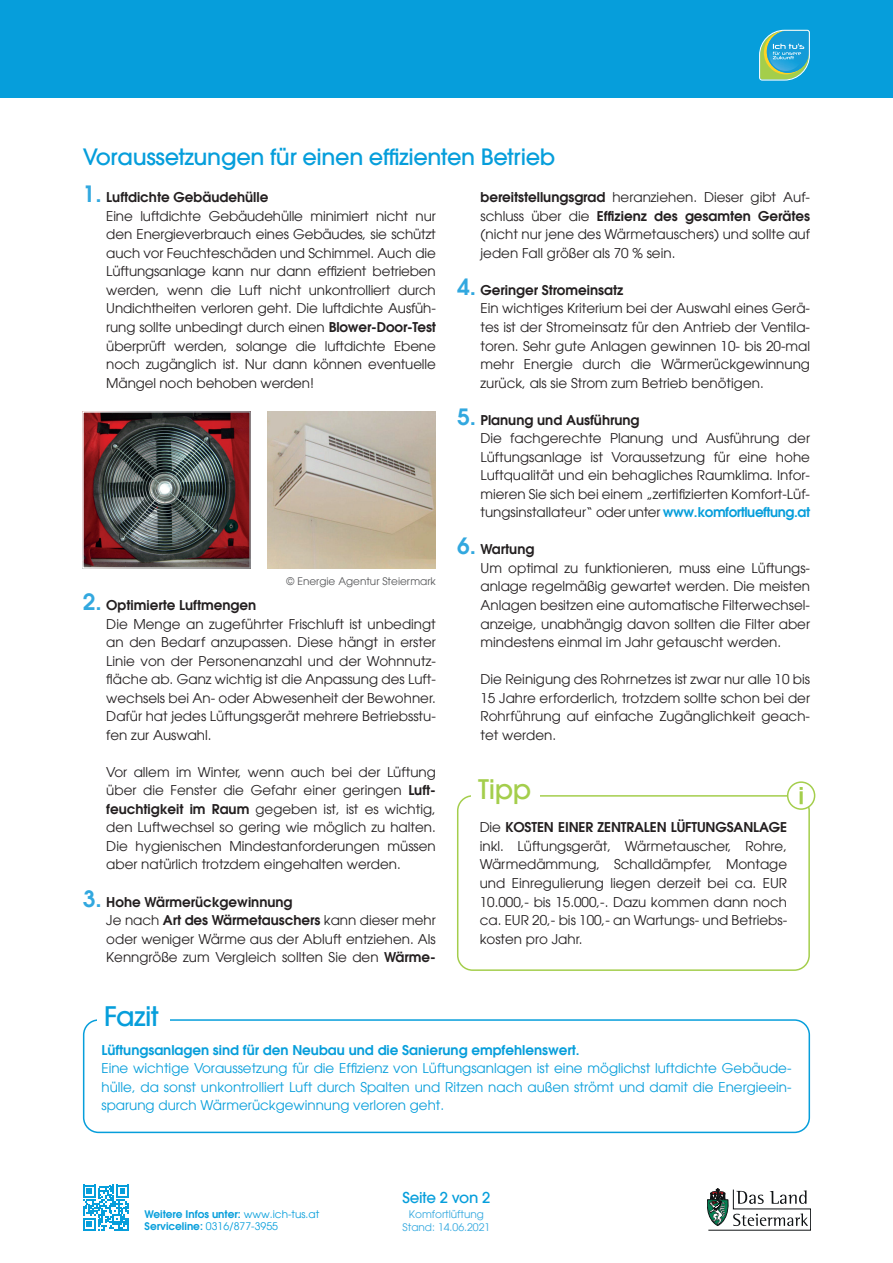
<style>
.page{position:relative;width:893px;height:1263px;background:#fff}
.page>*{position:absolute;margin:0;border:0;box-sizing:border-box;transform-origin:0 0}
.t1{font:500 27px "Avant Garde LT";letter-spacing:-.015em;color:#069edb}
.t2{font:500 27px "Avant Garde LT";color:#a4ce4c}
.t3{font:500 22.5px "Avant Garde LT";letter-spacing:-.015em;color:#069edb}
.t4{font:500 15px "Avant Garde LT";letter-spacing:-.015em;color:#069edb}
.t5{font:13.5px/18.6px "Avant Garde LT";color:#231f20}
.t6{font:13.5px/18.6px "Avant Garde LT";color:#069edb;text-align:justify}
.t7{font:600 13.5px "Avant Garde LT";color:#069edb}
.t8{font:600 10.5px/12.6px "Avant Garde LT";color:#069edb}
.t9{font:10.5px/12.6px "Avant Garde LT";color:#32a8df;text-align:center}
.t10{font:10.5px "Avant Garde LT";color:#57585a}
.s1{font-weight:600;font-size:22.5px;color:#32a8df}
.s2{font-weight:600}
.s3{font-weight:600;color:#069edb}
.s4{font-weight:400}
</style>
<div class="page">
<svg style="left:707px;top:1188px;width:104px;height:42px"></svg>
<svg style="left:83px;top:1184px;width:46px;height:46px"></svg>
<div style="left:0;top:0;width:893px;height:98px;background:#069edb"></div>
<svg style="left:759px;top:30px;width:51px;height:51px"></svg>
<div style="left:83px;top:1019px;width:727px;height:114px;border:2px solid #069edb;border-radius:15px"></div>
<div style="left:98px;top:997px;width:72px;height:34px;background:#fff"></div>
<div style="left:457px;top:795px;width:353px;height:176px;border:2px solid #a4ce4c;border-radius:15px"></div>
<div style="left:472px;top:769px;width:68px;height:40px;background:#fff"></div>
<img style="left:85px;top:414px;width:163px;height:152px">
<img style="left:268px;top:412px;width:168px;height:157px">
<div style="left:788px;top:782px;width:27px;height:27px;background:#fff;border-radius:50%"></div>
<div style="left:787px;top:781px;width:28px;height:29px;border:2px solid #a4ce4c;border-radius:50%"></div>
<svg style="left:800px;top:787px;width:3px;height:17px"></svg>
<h2 class="t3" style="left:83px;top:143px;width:474px">Voraussetzungen für einen effizienten Betrieb</h2>
<p class="t5" style="left:106px;top:188px;width:331px;text-indent:-23px"><span class="s1">1.</span> <span class="s2">Luftdichte Gebäudehülle<br></span>Eine luftdichte Gebäudehülle minimiert nicht nur den Energieverbrauch eines Gebäudes, sie schützt auch vor Feuchteschäden und Schimmel. Auch die Lüftungsanlage kann nur dann effizient betrieben werden, wenn die Luft nicht unkontrolliert durch Undichtheiten verloren geht. Die luftdichte Ausfüh&shy;rung sollte unbedingt durch einen <span class="s2">Blower-Door-Test </span>überprüft werden, solange die luftdichte Ebene noch zugänglich ist. Nur dann können eventuelle Mängel noch behoben werden!</p>
<p class="t5" style="left:480px;top:188px;width:331px;text-align:justify"><span class="s2">bereitstellungsgrad</span> heranziehen. Dieser gibt Auf&shy;schluss über die <span class="s2">Effizienz des gesamten Gerätes </span>(nicht nur jene des Wärmetauschers) und sollte auf jeden Fall größer als 70 % sein.</p>
<p class="t5" style="left:480px;top:281px;width:331px;text-indent:-23px"><span class="s1">4.</span> <span class="s2">Geringer Stromeinsatz<br></span>Ein wichtiges Kriterium bei der Auswahl eines Gerä&shy;tes ist der Stromeinsatz für den Antrieb der Ventila&shy;toren. Sehr gute Anlagen gewinnen 10- bis 20-mal mehr Energie durch die Wärmerückgewinnung zurück, als sie Strom zum Betrieb benötigen.</p>
<p class="t5" style="left:480px;top:410px;width:331px;text-indent:-23px"><span class="s1">5.</span> <span class="s2">Planung und Ausführung<br></span>Die fachgerechte Planung und Ausführung der Lüftungsanlage ist Voraussetzung für eine hohe Luftqualität und ein behagliches Raumklima. Infor&shy;mieren Sie sich bei einem „zertifizierten Komfort-Lüf&shy;tungsinstallateur“ oder unter <span class="s3">www.komfortlueftung.at</span></p>
<p class="t5" style="left:480px;top:540px;width:331px;text-indent:-23px"><span class="s1">6.</span> <span class="s2">Wartung<br></span>Um optimal zu funktionieren, muss eine Lüftungs&shy;anlage regelmäßig gewartet werden. Die meisten Anlagen besitzen eine automatische Filterwechsel&shy;anzeige, unabhängig davon sollten die Filter aber mindestens einmal im Jahr getauscht werden.</p>
<p class="t5" style="left:480px;top:670px;width:331px;text-align:justify">Die Reinigung des Rohrnetzes ist zwar nur alle 10 bis 15 Jahre erforderlich, trotzdem sollte schon bei der Rohrführung auf einfache Zugänglichkeit geach&shy;tet werden.</p>
<p class="t10" style="left:287px;top:575px;width:151px">© Energie Agentur Steiermark</p>
<p class="t5" style="left:106px;top:596px;width:331px;text-indent:-23px"><span class="s1">2.</span> <span class="s2">Optimierte Luftmengen<br></span>Die Menge an zugeführter Frischluft ist unbedingt an den Bedarf anzupassen. Diese hängt in erster Linie von der Personenanzahl und der Wohnnutz&shy;fläche ab. Ganz wichtig ist die Anpassung des Luft&shy;wechsels bei An- oder Abwesenheit der Bewohner.<br>Dafür hat jedes Lüftungsgerät mehrere Betriebsstu&shy;fen zur Auswahl.</p>
<p class="t5" style="left:106px;top:762px;width:331px;text-align:justify">Vor allem im Winter, wenn auch bei der Lüftung über die Fenster die Gefahr einer geringen <span class="s2">Luft&shy;feuchtigkeit im Raum</span> gegeben ist, ist es wichtig, den Luftwechsel so gering wie möglich zu halten.<br>Die hygienischen Mindestanforderungen müssen aber natürlich trotzdem eingehalten werden.</p>
<p class="t5" style="left:106px;top:892px;width:331px;text-indent:-23px"><span class="s1">3.</span> <span class="s2">Hohe Wärmerückgewinnung<br></span>Je nach <span class="s2">Art des Wärmetauschers</span> kann dieser mehr oder weniger Wärme aus der Abluft entziehen. Als Kenngröße zum Vergleich sollten Sie den <span class="s2">Wärme-</span></p>
<h1 class="t2" style="left:478px;top:773px;width:55px">Tipp</h1>
<p class="t5" style="left:480px;top:818px;width:309px;text-align:justify">Die <span class="s2">KOSTEN EINER ZENTRALEN LÜFTUNGSANLAGE </span>inkl. Lüftungsgerät, Wärmetauscher, Rohre, Wärmedämmung, Schalldämpfer, Montage und Einregulierung liegen derzeit bei ca. EUR 10.000,- bis 15.000,-. Dazu kommen dann noch ca. EUR 20,- bis 100,- an Wartungs- und Betriebs&shy;kosten pro Jahr.</p>
<h1 class="t1" style="left:104px;top:999px;width:56px">Fazit</h1>
<p class="t7" style="left:101px;top:1041px;width:480px">Lüftungsanlagen sind für den Neubau und die Sanierung empfehlenswert.</p>
<p class="t6" style="left:101px;top:1059px;width:692px">Eine wichtige Voraussetzung für die Effizienz von Lüftungsanlagen ist eine möglichst luftdichte Gebäude&shy;hülle, da sonst unkontrolliert Luft durch Spalten und Ritzen nach außen strömt und damit die Energieein&shy;sparung durch Wärmerückgewinnung verloren geht.</p>
<p class="t8" style="left:145px;top:1207px;width:176px">Weitere Infos unter: <span class="s4">www.ich-tus.at<br></span>Serviceline: <span class="s4">0316/877-3955</span></p>
<p class="t4" style="left:402px;top:1188px;width:90px">Seite 2 von 2</p>
<p class="t9" style="left:403px;top:1208px;width:89px">Komfortlüftung<br>Stand: 14.06.2021</p>
</div>
